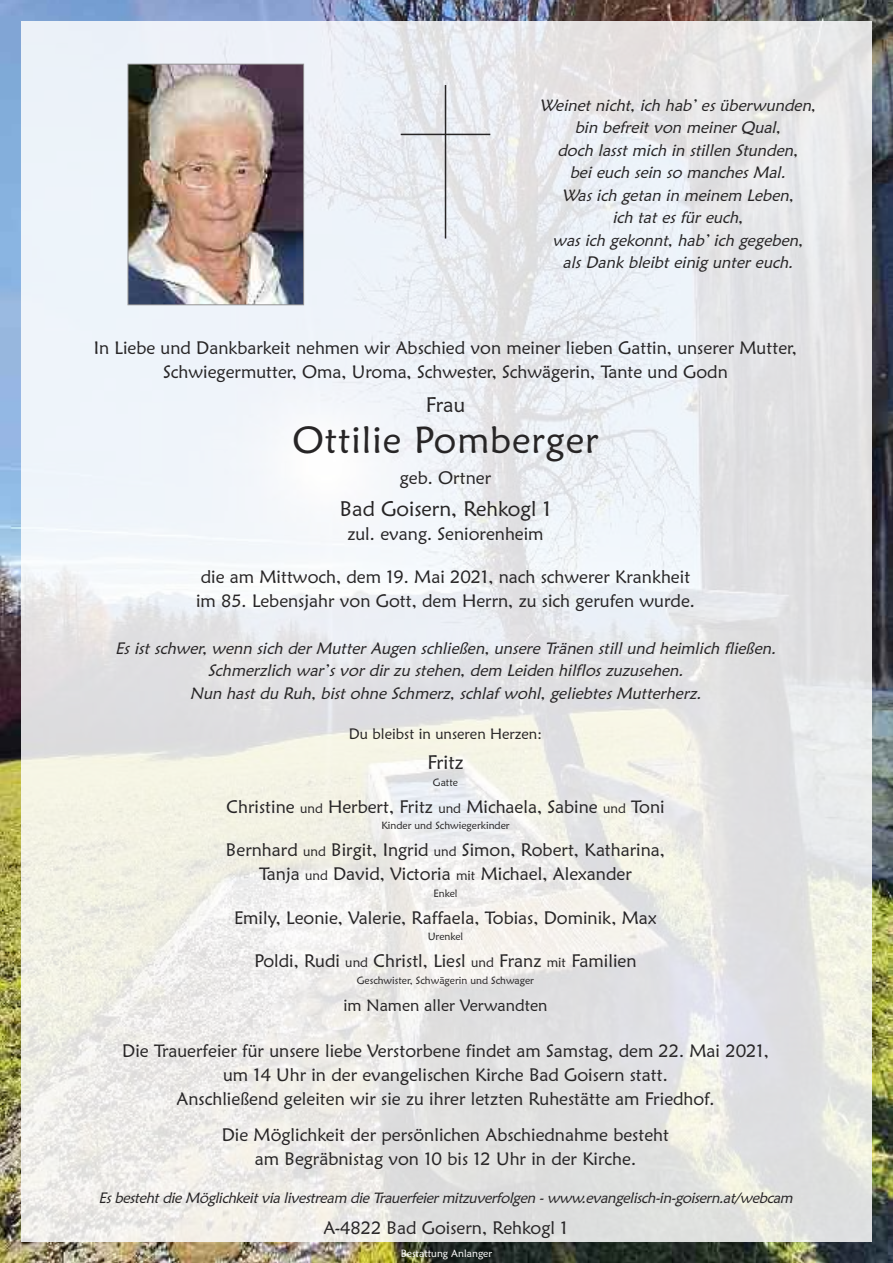
<style>
.page{position:relative;width:893px;height:1263px;background:#fff}
.page>*{position:absolute;margin:0;border:0;box-sizing:border-box;transform-origin:0 0}
.t1{font:37.5px "Maiandra GD";letter-spacing:.025em;color:#272526}
.t2{font:21px "Maiandra GD";color:#272526}
.t3{font:19.5px "Maiandra GD";color:#272526}
.t4{font:18px/24px "Maiandra GD";color:#272526;text-align:center}
.t5{font:italic 16.5px/22.5px "Maiandra GD";color:#272526;text-align:center}
.t6{font:16.5px "Maiandra GD";color:#272526}
.t7{font:italic 15px "Maiandra GD";color:#272526}
.t8{font:15px "Maiandra GD";color:#272526}
.t9{font:10.5px "Maiandra GD";color:#272526}
.t10{font:10.5px "Maiandra GD";color:#fff}
.s1{font-size:13.5px}
</style>
<div class="page">
<img style="left:0;top:0;width:893px;height:1263px">
<img style="left:21px;top:21px;width:851px;height:1221px">
<img style="left:130px;top:66px;width:172px;height:237px">
<div style="left:128px;top:64px;width:176px;height:241px;border:1px solid #939293"></div>
<hr style="left:445px;top:85px;width:1px;height:153px;background:#272526">
<hr style="left:401px;top:134px;width:89px;height:1px;background:#272526">
<p class="t5" style="left:540px;top:94px;width:282px">Weinet nicht, ich hab’ es überwunden, bin befreit von meiner Qual,<br>doch lasst mich in stillen Stunden,<br>bei euch sein so manches Mal.<br>Was ich getan in meinem Leben,<br>ich tat es für euch,<br>was ich gekonnt, hab’ ich gegeben, als Dank bleibt einig unter euch.</p>
<p class="t4" style="left:94px;top:336px;width:705px">In Liebe und Dankbarkeit nehmen wir Abschied von meiner lieben Gattin, unserer Mutter,<br>Schwiegermutter, Oma, Uroma, Schwester, Schwägerin, Tante und Godn</p>
<p class="t2" style="left:426px;top:393px;width:41px">Frau</p>
<h1 class="t1" style="left:292px;top:418px;width:308px">Ottilie Pomberger</h1>
<p class="t4" style="left:400px;top:466px;width:93px">geb. Ortner</p>
<p class="t2" style="left:340px;top:496px;width:213px">Bad Goisern, Rehkogl 1</p>
<p class="t4" style="left:347px;top:522px;width:198px">zul. evang. Seniorenheim</p>
<p class="t4" style="left:196px;top:565px;width:500px;text-align:left">die am Mittwoch, dem 19. Mai 2021, nach schwerer Krankheit im 85. Lebensjahr von Gott, dem Herrn, zu sich gerufen wurde.</p>
<p class="t5" style="left:115px;top:637px;width:666px">Es ist schwer, wenn sich der Mutter Augen schließen, unsere Tränen still und heimlich fließen.<br>Schmerzlich war’s vor dir zu stehen, dem Leiden hilflos zuzusehen.<br>Nun hast du Ruh, bist ohne Schmerz, schlaf wohl, geliebtes Mutterherz.</p>
<p class="t8" style="left:349px;top:725px;width:195px">Du bleibst in unseren Herzen:</p>
<p class="t3" style="left:427px;top:751px;width:38px">Fritz</p>
<p class="t9" style="left:433px;top:776px;width:27px">Gatte</p>
<p class="t4" style="left:226px;top:795px;width:440px">Christine <span class="s1">und</span> Herbert, Fritz <span class="s1">und</span> Michaela, Sabine <span class="s1">und</span> Toni</p>
<p class="t9" style="left:381px;top:819px;width:130px">Kinder und Schwiegerkinder</p>
<p class="t4" style="left:226px;top:838px;width:441px">Bernhard <span class="s1">und</span> Birgit, Ingrid <span class="s1">und</span> Simon, Robert, Katharina,<br>Tanja <span class="s1">und</span> David, Victoria <span class="s1">mit</span> Michael, Alexander</p>
<p class="t9" style="left:433px;top:887px;width:26px">Enkel</p>
<p class="t4" style="left:234px;top:906px;width:424px">Emily, Leonie, Valerie, Raffaela, Tobias, Dominik, Max</p>
<p class="t9" style="left:428px;top:930px;width:37px">Urenkel</p>
<p class="t4" style="left:254px;top:949px;width:384px">Poldi, Rudi <span class="s1">und</span> Christl, Liesl <span class="s1">und</span> Franz <span class="s1">mit</span> Familien</p>
<p class="t9" style="left:357px;top:974px;width:179px">Geschwister, Schwägerin und Schwager</p>
<p class="t6" style="left:343px;top:995px;width:206px">im Namen aller Verwandten</p>
<p class="t4" style="left:122px;top:1039px;width:648px">Die Trauerfeier für unsere liebe Verstorbene findet am Samstag, dem 22. Mai 2021, um 14 Uhr in der evangelischen Kirche Bad Goisern statt.<br>Anschließend geleiten wir sie zu ihrer letzten Ruhestätte am Friedhof.</p>
<p class="t4" style="left:222px;top:1123px;width:449px">Die Möglichkeit der persönlichen Abschiednahme besteht am Begräbnistag von 10 bis 12 Uhr in der Kirche.</p>
<p class="t7" style="left:98px;top:1189px;width:699px">Es besteht die Möglichkeit via livestream die Trauerfeier mitzuverfolgen - www.evangelisch-in-goisern.at/webcam</p>
<p class="t4" style="left:323px;top:1216px;width:246px">A-4822 Bad Goisern, Rehkogl 1</p>
<p class="t10" style="left:401px;top:1247px;width:93px">Bestattung Anlanger</p>
</div>
